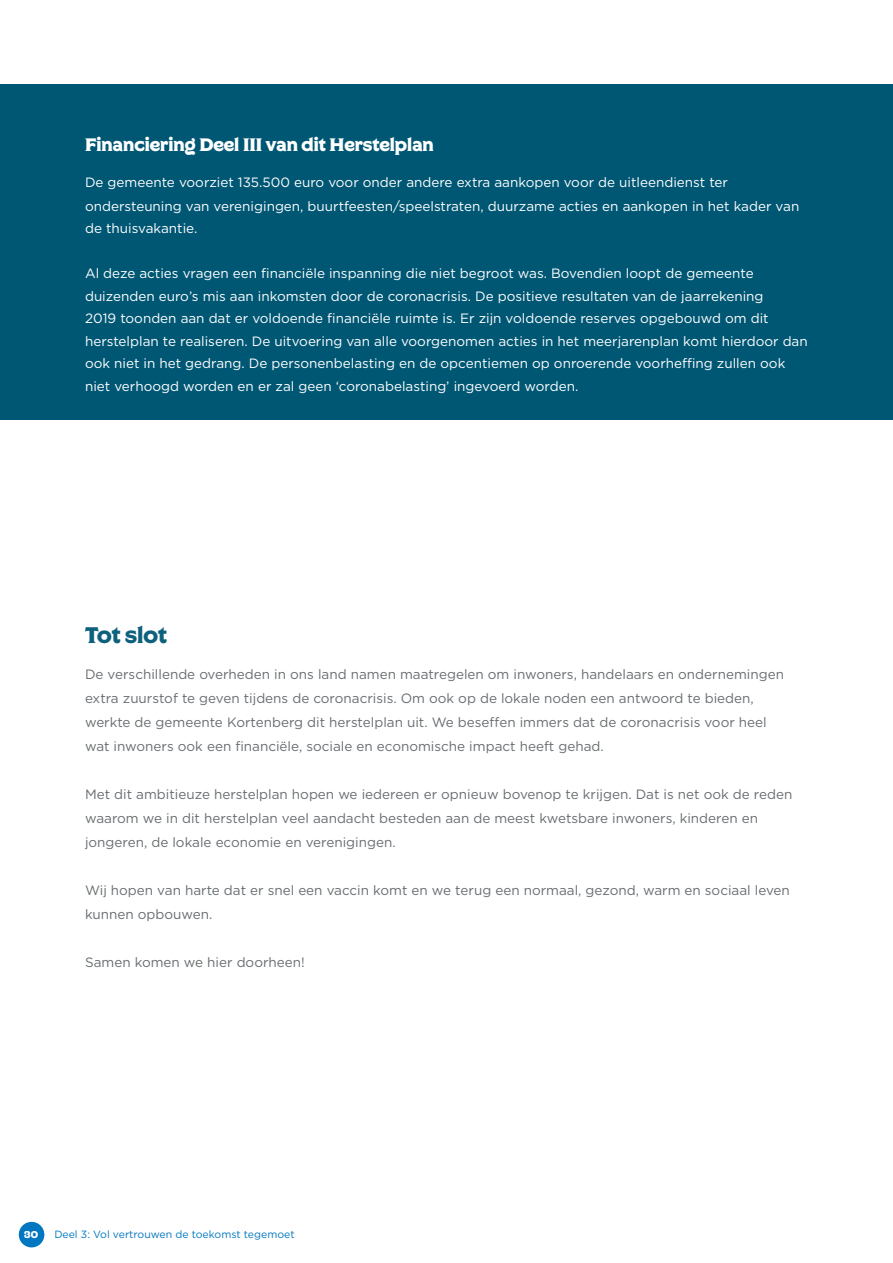
<style>
.page{position:relative;width:893px;height:1263px;background:#fff}
.page>*{position:absolute;margin:0;border:0;box-sizing:border-box;transform-origin:0 0}
.t1{font:22.5px "Regina Black Solid";color:#0e617d}
.t2{font:18px "Regina Black Solid";color:#fff}
.No_Spacing{font:13.5px/22.5px "Gotham";color:#fff}
.No_Spacing-2{font:13.5px/24px "Gotham";color:#686d70}
.t3{font:10.5px "Gotham";color:#0077c0}
.t4{font:9.9px "Regina Black Solid";color:#fff}
</style>
<div class="page">
<div style="left:0;top:84px;width:893px;height:336px;background:#005774"></div>
<div style="left:19px;top:1222px;width:25px;height:25px;background:#0077c0;border-radius:50%"></div>
<p class="t2" style="left:85px;top:134px;width:350px">Financiering Deel III van dit Herstelplan</p>
<p class="No_Spacing" style="left:85px;top:170px;width:716px;line-height:24px">De gemeente voorziet 135.500 euro voor onder andere extra aankopen voor de uitleendienst ter ondersteuning van verenigingen, buurtfeesten/speelstraten, duurzame acties en aankopen in het kader van</p>
<p class="No_Spacing" style="left:85px;top:217px;width:114px">de thuisvakantie.</p>
<p class="No_Spacing" style="left:85px;top:262px;width:724px">Al deze acties vragen een financiële inspanning die niet begroot was. Bovendien loopt de gemeente duizenden euro’s mis aan inkomsten door de coronacrisis. De positieve resultaten van de jaarrekening<br>2019 toonden aan dat er voldoende financiële ruimte is. Er zijn voldoende reserves opgebouwd om dit herstelplan te realiseren. De uitvoering van alle voorgenomen acties in het meerjarenplan komt hierdoor dan ook niet in het gedrang. De personenbelasting en de opcentiemen op onroerende voorheffing zullen ook niet verhoogd worden en er zal geen ‘coronabelasting’ ingevoerd worden.</p>
<p class="t1" style="left:85px;top:622px;width:83px">Tot slot</p>
<p class="No_Spacing-2" style="left:85px;top:662px;width:700px">De verschillende overheden in ons land namen maatregelen om inwoners, handelaars en ondernemingen extra zuurstof te geven tijdens de coronacrisis. Om ook op de lokale noden een antwoord te bieden, werkte de gemeente Kortenberg dit herstelplan uit. We beseffen immers dat de coronacrisis voor heel wat inwoners ook een financiële, sociale en economische impact heeft gehad.</p>
<p class="No_Spacing-2" style="left:85px;top:782px;width:709px">Met dit ambitieuze herstelplan hopen we iedereen er opnieuw bovenop te krijgen. Dat is net ook de reden waarom we in dit herstelplan veel aandacht besteden aan de meest kwetsbare inwoners, kinderen en jongeren, de lokale economie en verenigingen.</p>
<p class="No_Spacing-2" style="left:85px;top:878px;width:706px">Wij hopen van harte dat er snel een vaccin komt en we terug een normaal, gezond, warm en sociaal leven kunnen opbouwen.</p>
<p class="No_Spacing-2" style="left:85px;top:950px;width:221px">Samen komen we hier doorheen!</p>
<p class="t4" style="left:24px;top:1228px;width:15px">30</p>
<p class="t3" style="left:54px;top:1227px;width:242px">Deel 3: Vol vertrouwen de toekomst tegemoet</p>
</div>
